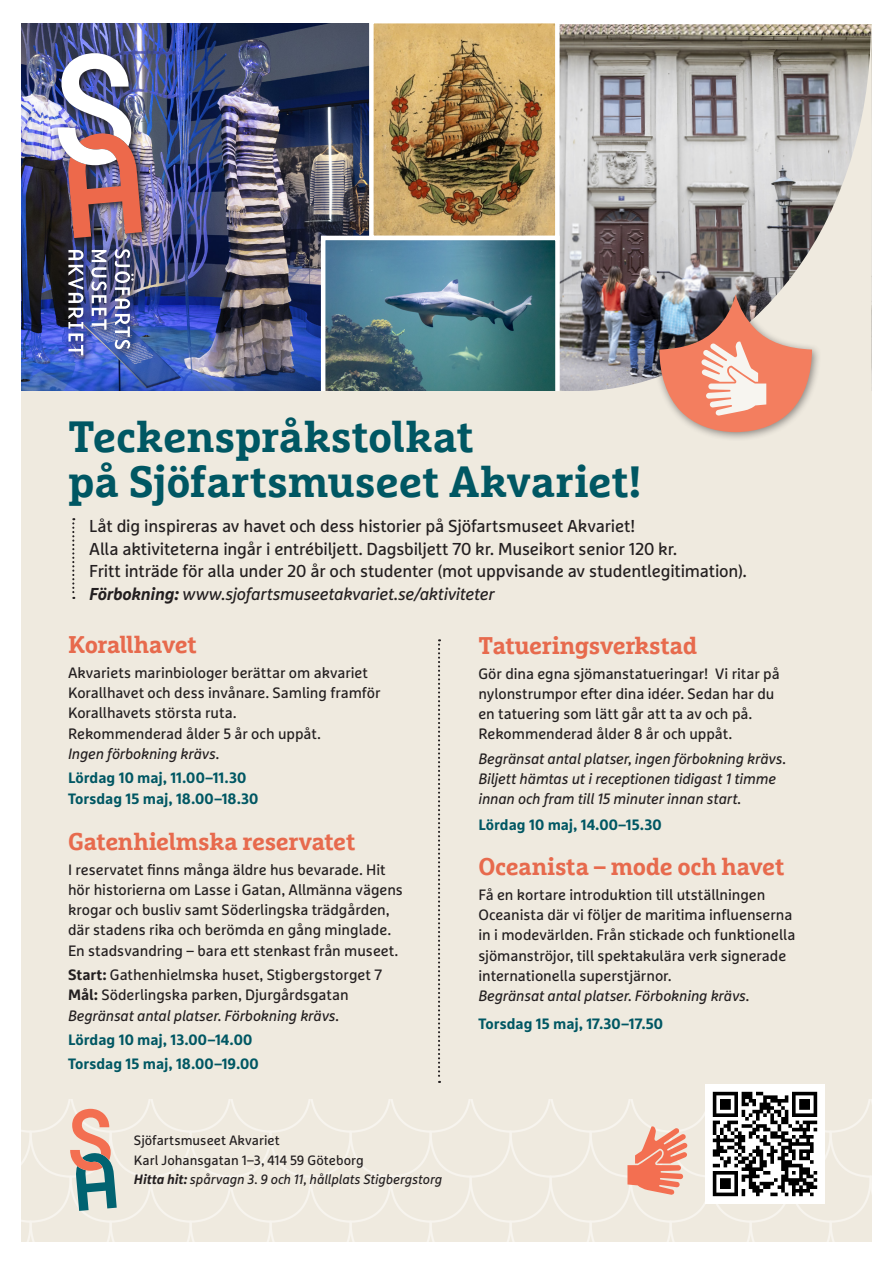
<style>
.page{position:relative;width:893px;height:1263px;background:#fff}
.page>*{position:absolute;margin:0;border:0;box-sizing:border-box;transform-origin:0 0}
.Informationstext{font:700 43.5px/45px "Marselis Slab WXX";letter-spacing:-.005em;color:#005763}
.Informationstext-2{font:700 24px "Marselis Slab WXX";letter-spacing:-.015em;color:#e76a4d}
.Informationstext-3{font:17.25px/22.5px "Marselis Pro";letter-spacing:-.01em;color:#231f20}
.Informationstext-4{font:15px/20.2px "Marselis Pro";letter-spacing:-.005em;color:#231f20}
.Informationstext-5{font:italic 15px/20.2px "Marselis Pro";letter-spacing:-.005em;color:#231f20}
.Informationstext-6{font:700 15px/21px "Marselis Pro";color:#005763}
.Informationstext-7{font:13.5px "Marselis Pro";color:#231f20}
.Informationstext-8{font:italic 13.5px "Marselis Pro";color:#231f20}
.s1{font-weight:700;font-style:italic}
.s2{font-style:italic}
.s3{font-weight:700}
</style>
<div class="page">
<img style="left:560px;top:24px;width:312px;height:367px">
<img style="left:21px;top:23px;width:348px;height:368px">
<img style="left:326px;top:241px;width:229px;height:150px">
<div style="left:321px;top:236px;width:239px;height:176px;border:4px solid #fff"></div>
<div style="left:21px;top:391px;width:851px;height:851px;background:#efeadf"></div>
<img style="left:574px;top:25px;width:298px;height:366px">
<svg style="left:21px;top:1099px;width:851px;height:143px"></svg>
<svg style="left:70px;top:1109px;width:47px;height:102px"></svg>
<img style="left:53px;top:48px;width:100px;height:318px">
<svg style="left:115px;top:249px;width:19px;height:100px"></svg>
<svg style="left:91px;top:250px;width:16px;height:80px"></svg>
<svg style="left:68px;top:250px;width:16px;height:105px"></svg>
<img style="left:58px;top:53px;width:84px;height:185px">
<svg style="left:72px;top:518px;width:2px;height:81px"></svg>
<div style="left:653px;top:289px;width:169px;height:153px;background:#231f20;opacity:.5"></div>
<svg style="left:659px;top:294px;width:153px;height:138px;background:#d29e8f"></svg>
<svg style="left:627px;top:1126px;width:61px;height:69px"></svg>
<img style="left:374px;top:24px;width:181px;height:211px">
<div style="left:369px;top:19px;width:191px;height:221px;border:4px solid #fff"></div>
<svg style="left:438px;top:639px;width:2px;height:444px"></svg>
<img style="left:705px;top:1084px;width:120px;height:119px">
<p class="Informationstext" style="left:68px;top:413px;width:575px">Teckenspråkstolkat<br>på Sjöfartsmuseet Akvariet!</p>
<p class="Informationstext-3" style="left:89px;top:514px;width:659px">Låt dig inspireras av havet och dess historier på Sjöfartsmuseet Akvariet!<br>Alla aktiviteterna ingår i entrébiljett. Dagsbiljett 70 kr. Museikort senior 120 kr.<br>Fritt inträde för alla under 20 år och studenter (mot uppvisande av studentlegitimation).<br><span class="s1">Förbokning:</span> <span class="s2">www.sjofartsmuseetakvariet.se/aktiviteter</span></p>
<p class="Informationstext-2" style="left:68px;top:630px;width:130px">Korallhavet</p>
<p class="Informationstext-4" style="left:68px;top:662px;width:314px">Akvariets marinbiologer berättar om akvariet Korallhavet och dess invånare. Samling framför Korallhavets största ruta.<br>Rekommenderad ålder 5 år och uppåt.<br><span class="s2">Ingen förbokning krävs.</span></p>
<p class="Informationstext-6" style="left:68px;top:767px;width:192px">Lördag 10 maj, 11.00–11.30<br>Torsdag 15 maj, 18.00–18.30</p>
<p class="Informationstext-2" style="left:68px;top:827px;width:289px">Gatenhielmska reservatet</p>
<p class="Informationstext-4" style="left:68px;top:859px;width:336px">I reservatet finns många äldre hus bevarade. Hit hör historierna om Lasse i Gatan, Allmänna vägens krogar och busliv samt Söderlingska trädgården, där stadens rika och berömda en gång minglade.<br>En stadsvandring – bara ett stenkast från museet.</p>
<p class="Informationstext-4" style="left:68px;top:964px;width:315px"><span class="s3">Start:</span> Gathenhielmska huset, Stigbergstorget 7<br><span class="s3">Mål:</span> Söderlingska parken, Djurgårdsgatan</p>
<p class="Informationstext-5" style="left:68px;top:1005px;width:273px">Begränsat antal platser. Förbokning krävs.</p>
<p class="Informationstext-6" style="left:68px;top:1028px;width:192px;line-height:24.2px">Lördag 10 maj, 13.00–14.00<br>Torsdag 15 maj, 18.00–19.00</p>
<p class="Informationstext-7" style="left:134px;top:1132px;width:147px">Sjöfartsmuseet Akvariet</p>
<p class="Informationstext-7" style="left:134px;top:1151px;width:231px">Karl Johansgatan 1–3, 414 59 Göteborg</p>
<p class="Informationstext-8" style="left:134px;top:1171px;width:310px"><span class="s3">Hitta hit:</span> spårvagn 3. 9 och 11, hållplats Stigbergstorg</p>
<p class="Informationstext-2" style="left:478px;top:631px;width:221px">Tatueringsverkstad</p>
<p class="Informationstext-4" style="left:478px;top:663px;width:303px">Gör dina egna sjömanstatueringar! Vi ritar på nylonstrumpor efter dina idéer. Sedan har du en tatuering som lätt går att ta av och på.<br>Rekommenderad ålder 8 år och uppåt.</p>
<p class="Informationstext-5" style="left:478px;top:748px;width:309px">Begränsat antal platser, ingen förbokning krävs.<br>Biljett hämtas ut i receptionen tidigast 1 timme innan och fram till 15 minuter innan start.</p>
<p class="Informationstext-6" style="left:478px;top:813px;width:185px">Lördag 10 maj, 14.00–15.30</p>
<p class="Informationstext-2" style="left:478px;top:852px;width:307px">Oceanista – mode och havet</p>
<p class="Informationstext-4" style="left:478px;top:884px;width:318px">Få en kortare introduktion till utställningen Oceanista där vi följer de maritima influenserna in i modevärlden. Från stickade och funktionella sjömanströjor, till spektakulära verk signerade internationella superstjärnor.<br><span class="s2">Begränsat antal platser. Förbokning krävs.</span></p>
<p class="Informationstext-6" style="left:478px;top:1013px;width:186px">Torsdag 15 maj, 17.30–17.50</p>
</div>
